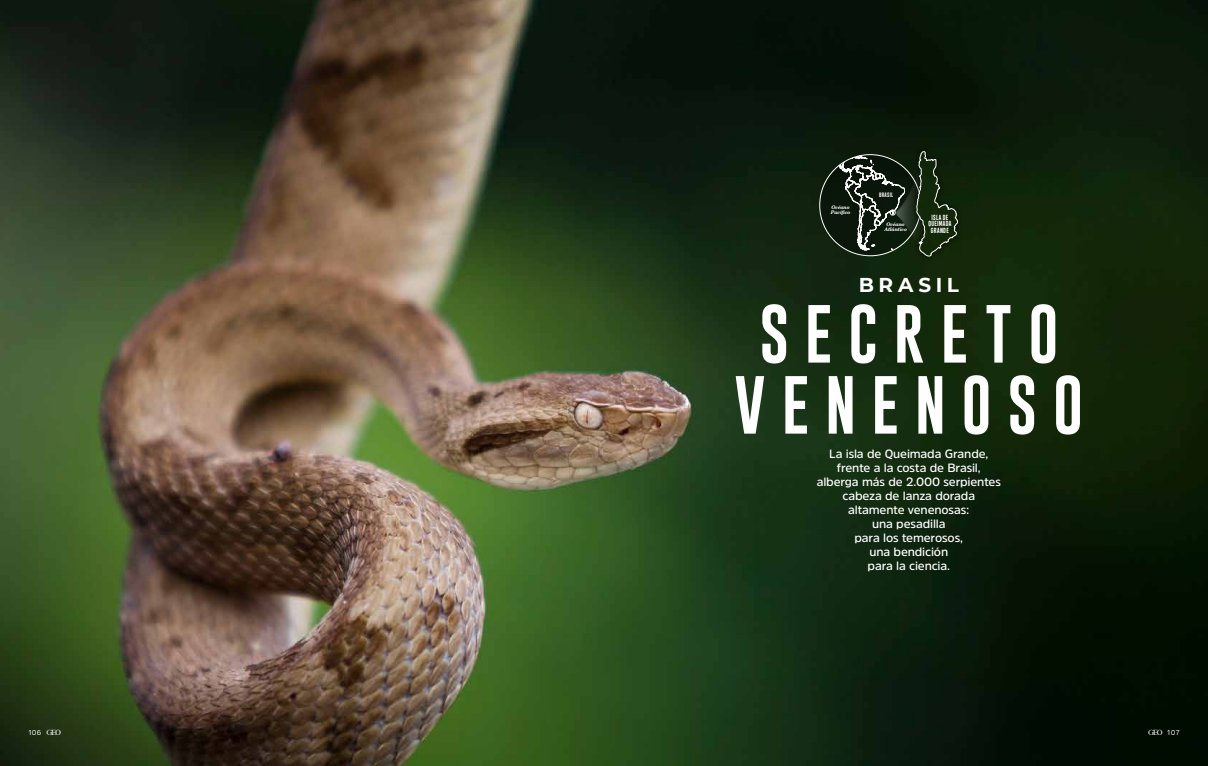
<style>
.page{position:relative;width:1208px;height:766px;background:#fff}
.page>*{position:absolute;margin:0;border:0;box-sizing:border-box;transform-origin:0 0}
.t1{font:60px/71px "Gobold";letter-spacing:.26em;color:#fff;text-align:center}
.t2{font:700 20px "Montserrat";letter-spacing:.225em;color:#fff}
.t3{font:600 12px/14px "Amsi Pro";letter-spacing:-.01em;color:#fff;text-align:center}
.t4{font:700 7px/6.5px "Heading Compressed Pro";letter-spacing:.04em;color:#fff;text-align:center}
.t5{font:7px "Amsi Pro";letter-spacing:.04em;color:#fff}
.t6{font:700 6.1px "Heading Compressed Pro";letter-spacing:.045em;color:#fff}
.t7{font:italic 700 5px/5px "New Century Schlbk LT Std";letter-spacing:-.04em;color:#fff}
.s1{font-family:"GEO Logo Neu";font-size:6.8px}
</style>
<div class="page">
<img style="left:0;top:0;width:1208px;height:765px">
<svg style="left:819px;top:154px;width:102px;height:102px"></svg>
<div style="left:910px;top:145px;width:53px;height:117px;background:#102309"></div>
<svg style="left:837px;top:151px;width:121px;height:105px"></svg>
<p class="t7" style="left:831px;top:204px;width:21px">Océano<br>Pacífico</p>
<p class="t6" style="left:879px;top:191px;width:15px">BRASIL</p>
<p class="t7" style="left:884px;top:221px;width:24px;text-align:center">Océano<br>Atlántico</p>
<p class="t4" style="left:928px;top:214px;width:24px">ISLA DE<br>QUEIMADA<br>GRANDE</p>
<h2 class="t2" style="left:859px;top:270px;width:101px">BRASIL</h2>
<h1 class="t1" style="left:734px;top:298px;width:350px">SECRETO<br>VENENOSO</h1>
<p class="t3" style="left:816px;top:446px;width:186px">La isla de Queimada Grande, frente a la costa de Brasil, alberga más de 2.000 serpientes cabeza de lanza dorada altamente venenosas:<br>una pesadilla<br>para los temerosos,<br>una bendición<br>para la ciencia.</p>
<p class="t5" style="left:28px;top:727px;width:34px">106 <span class="s1">G</span></p>
<p class="t5" style="left:1148px;top:727px;width:33px"><span class="s1">G</span> 107</p>
</div>
